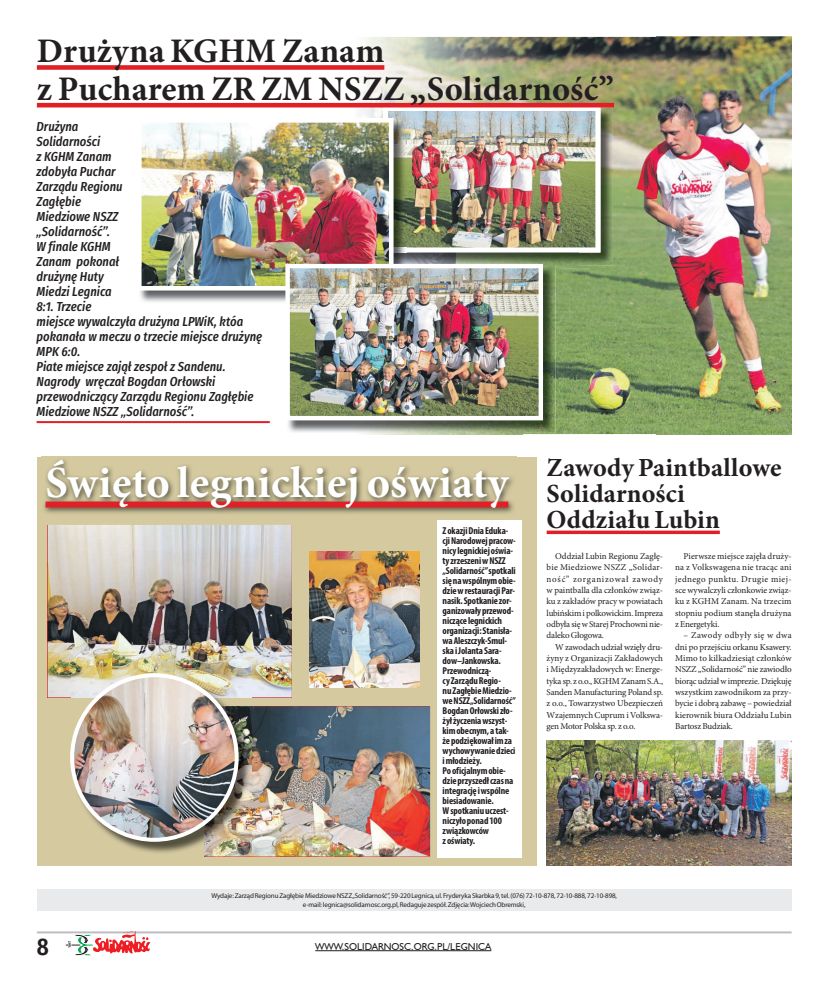
<style>
.page{position:relative;width:820px;height:993px;background:#fff}
.page>*{position:absolute;margin:0;border:0;box-sizing:border-box;transform-origin:0 0}
.t1{font:700 44.4px "Minion Pro";letter-spacing:.01em;color:#fff}
.t2{font:700 34.4px/37.7px "Minion Pro";letter-spacing:.005em;color:#231f20}
.t3{font:700 26.1px/26.1px "Minion Pro";letter-spacing:.005em;color:#231f20}
.t4{font:600 24px "Fira Sans Condensed";color:#231f20}
.t5{font:italic 500 13px/15px "Fira Sans Condensed";color:#231f20}
.t6{font:700 condensed 10px/10px "Myriad Pro";letter-spacing:-.015em;color:#231f20}
.t7{font:10px "Humanist 521 BT";color:#231f20}
.t8{font:9px/11.3px "Minion Pro";letter-spacing:-.01em;color:#231f20;text-align:justify}
.t9{font:7px/9px "Myriad Pro";letter-spacing:-.015em;color:#231f20;text-align:center}
</style>
<div class="page">
<hr style="left:37px;top:931px;width:754px;height:2px;background:#bcbdc0">
<hr style="left:315px;top:950px;width:176px;height:1px;background:#231f20">
<svg style="left:65px;top:931px;width:85px;height:24px"></svg>
<img style="left:354px;top:37px;width:302px;height:99px">
<img style="left:656px;top:37px;width:135px;height:397px">
<img style="left:589px;top:136px;width:68px;height:298px">
<img style="left:555px;top:266px;width:34px;height:2px">
<img style="left:522px;top:268px;width:67px;height:166px">
<img style="left:365px;top:433px;width:157px;height:1px">
<div style="left:37px;top:456px;width:499px;height:409px;background:#d5c99f"></div>
<div style="left:37px;top:888px;width:754px;height:22px;background:#e9eaeb"></div>
<svg style="left:546px;top:530px;width:173px;height:4px"></svg>
<img style="left:546px;top:740px;width:245px;height:125px">
<div style="left:437px;top:520px;width:84px;height:337px;background:#fff"></div>
<img style="left:43px;top:459px;width:471px;height:55px">
<div style="left:45px;top:501px;width:463px;height:6px;background:#e01f26"></div>
<img style="left:48px;top:525px;width:243px;height:172px">
<img style="left:204px;top:706px;width:226px;height:150px">
<img style="left:71px;top:674px;width:180px;height:179px">
<img style="left:204px;top:706px;width:47px;height:148px">
<img style="left:72px;top:675px;width:164px;height:163px">
<div style="left:70px;top:673px;width:168px;height:168px;border:4px solid #fff;border-radius:50%"></div>
<img style="left:309px;top:551px;width:110px;height:136px">
<hr style="left:37px;top:421px;width:233px;height:2px;background:#e01f26">
<img style="left:600px;top:107px;width:12px;height:158px">
<img style="left:383px;top:107px;width:217px;height:159px">
<img style="left:140px;top:290px;width:145px;height:12px">
<img style="left:141px;top:118px;width:252px;height:168px">
<img style="left:288px;top:420px;width:99px;height:13px">
<img style="left:387px;top:265px;width:168px;height:168px">
<img style="left:290px;top:269px;width:248px;height:146px">
<div style="left:285px;top:264px;width:258px;height:156px;border:4px solid #fff"></div>
<div style="left:37px;top:65px;width:347px;height:5px;background:#e01f26"></div>
<hr style="left:37px;top:103px;width:576px;height:4px;background:#e01f26">
<h2 class="t2" style="left:37px;top:32px;width:578px">Drużyna KGHM Zanam<br>z Pucharem ZR ZM NSZZ „Solidarność”</h2>
<p class="t5" style="left:37px;top:119px;width:227px">Drużyna<br>Solidarności<br>z KGHM Zanam<br>zdobyła Puchar<br>Zarządu Regionu<br>Zagłębie<br>Miedziowe NSZZ<br>„Solidarność”.<br>W finale KGHM<br>Zanam pokonał<br>drużynę Huty<br>Miedzi Legnica<br>8:1. Trzecie<br>miejsce wywalczyła drużyna LPWiK, któa pokanała w meczu o trzecie miejsce drużynę<br>MPK 6:0.<br>Piate miejsce zajął zespoł z Sandenu.<br>Nagrody wręczał Bogdan Orłowski przewodniczący Zarządu Regionu Zagłębie<br>Miedziowe NSZZ „Solidarność”.</p>
<h1 class="t1" style="left:45px;top:451px;width:464px">Święto legnickiej oświaty</h1>
<p class="t6" style="left:442px;top:525px;width:67px">Z okazji Dnia Eduka-</p>
<p class="t6" style="left:442px;top:535px;width:75px">cji Narodowej pracow&shy;nicy legnickiej oświa&shy;ty zrzeszeni w NSZZ „Solidarność” spotkali się na wspólnym obie&shy;dzie w restauracji Par&shy;nasik. Spotkanie zor&shy;ganizowały przewod&shy;niczące legnickich organizacji: Stanisła&shy;wa Aleszczyk-Smul&shy;ska i Jolanta Sara&shy;dow–Jankowska.<br>Przewodniczą-<br>cy Zarządu Regio-<br>nu Zagłębie Miedzio&shy;we NSZZ „Solidarność”<br>Bogdan Orłowski zło&shy;żył życzenia wszyst&shy;kim obecnym, a tak&shy;że podziękował im za wychowywanie dzieci i młodzieży.<br>Po oficjalnym obie&shy;dzie przyszedł czas na integrację i wspólne biesiadowanie.<br>W spotkaniu uczest&shy;niczyło ponad 100 związkowców<br>z oświaty.</p>
<h3 class="t3" style="left:546px;top:454px;width:236px">Zawody Paintballowe<br>Solidarności</h3>
<h3 class="t3" style="left:546px;top:506px;width:175px">Oddziału Lubin</h3>
<p class="t8" style="left:546px;top:550px;width:118px;text-indent:9px">Oddział Lubin Regionu Zagłę&shy;bie Miedziowe NSZZ „Solidar&shy;ność” zorganizował zawody w paintballa dla członków związ&shy;ku z zakładów pracy w powiatach lubińskim i polkowickim. Impreza odbyła się w Starej Prochowni nie&shy;daleko Głogowa.</p>
<p class="t8" style="left:546px;top:641px;width:118px;text-indent:9px">W zawodach udział wzięły dru&shy;żyny z Organizacji Zakładowych i Międzyzakładowych w: Energe&shy;tyka sp. z o.o., KGHM Zanam S.A., Sanden Manufacturing Poland sp. z o.o., Towarzystwo Ubezpieczeń Wzajemnych Cuprum i Volkswa&shy;gen Motor Polska sp. z o.o.</p>
<p class="t8" style="left:674px;top:550px;width:118px;text-indent:9px">Pierwsze miejsce zajęła druży&shy;na z Volkswagena nie tracąc ani jednego punktu. Drugie miej&shy;sce wywalczyli członkowie związ&shy;ku z KGHM Zanam. Na trzecim stopniu podium stanęła drużyna z Energetyki.</p>
<p class="t8" style="left:674px;top:629px;width:118px;text-indent:9px">– Zawody odbyły się w dwa dni po przejściu orkanu Ksawery.<br>Mimo to kilkadziesiąt członków NSZZ „Solidarność” nie zawiodło biorąc udział w imprezie. Dziękuję wszystkim zawodnikom za przy&shy;bycie i dobrą zabawę – powiedział kierownik biura Oddziału Lubin Bartosz Budziak.</p>
<p class="t9" style="left:211px;top:890px;width:407px">Wydaje: Zarząd Regionu Zagłębie Miedziowe NSZZ „Solidarność”, 59-220 Legnica, ul. Fryderyka Skarbka 9, tel. (076) 72-10-878, 72-10-888, 72-10-898, e-mail: legnica@solidarnosc.org.pl, Redaguje zespół. Zdjęcia: Wojciech Obremski,</p>
<h3 class="t4" style="left:37px;top:924px;width:14px">8</h3>
<p class="t7" style="left:315px;top:939px;width:177px">WWW.SOLIDARNOSC.ORG.PL/LEGNICA</p>
</div>
